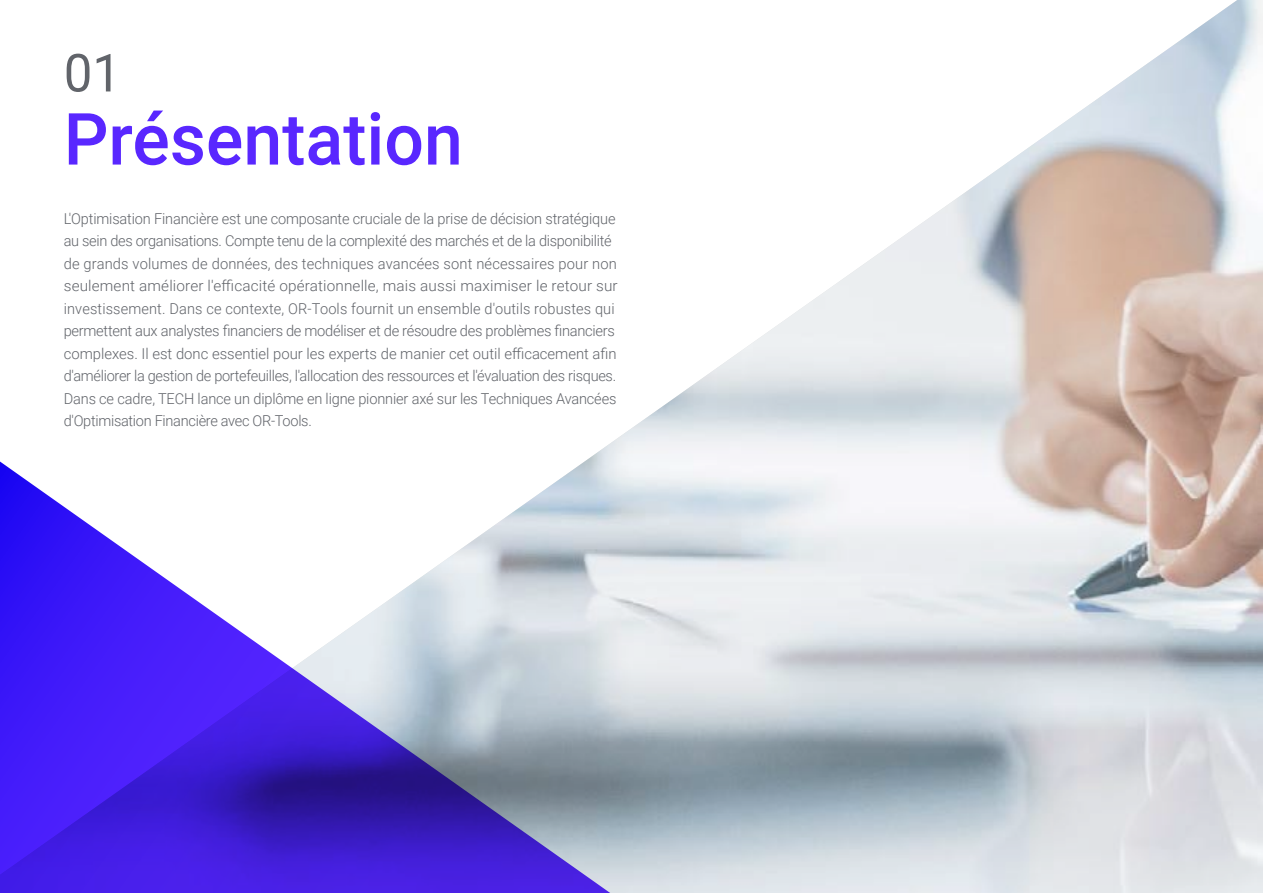
<style>
.page{position:relative;width:1263px;height:893px;background:#fff}
.page>*{position:absolute;margin:0;border:0;box-sizing:border-box;transform-origin:0 0}
.t1{font:500 72px "Roboto";color:#5927ff}
.t2{font:52.5px "Roboto";color:#61646a}
.t3{font:300 15px/22.5px "Roboto";letter-spacing:-.01em;color:#61646a}
</style>
<div class="page">
<img style="left:607px;top:0;width:656px;height:893px">
<svg style="left:0;top:446px;width:640px;height:447px"></svg>
<h2 class="t2" style="left:64px;top:36px;width:59px">01</h2>
<h1 class="t1" style="left:64px;top:89px;width:401px">Présentation</h1>
<p class="t3" style="left:64px;top:207px;width:555px">L'Optimisation Financière est une composante cruciale de la prise de décision stratégique au sein des organisations. Compte tenu de la complexité des marchés et de la disponibilité de grands volumes de données, des techniques avancées sont nécessaires pour non seulement améliorer l'efficacité opérationnelle, mais aussi maximiser le retour sur investissement. Dans ce contexte, OR-Tools fournit un ensemble d'outils robustes qui permettent aux analystes financiers de modéliser et de résoudre des problèmes financiers complexes. Il est donc essentiel pour les experts de manier cet outil efficacement afin d'améliorer la gestion de portefeuilles, l'allocation des ressources et l'évaluation des risques.<br>Dans ce cadre, TECH lance un diplôme en ligne pionnier axé sur les Techniques Avancées d'Optimisation Financière avec OR-Tools.</p>
</div>
